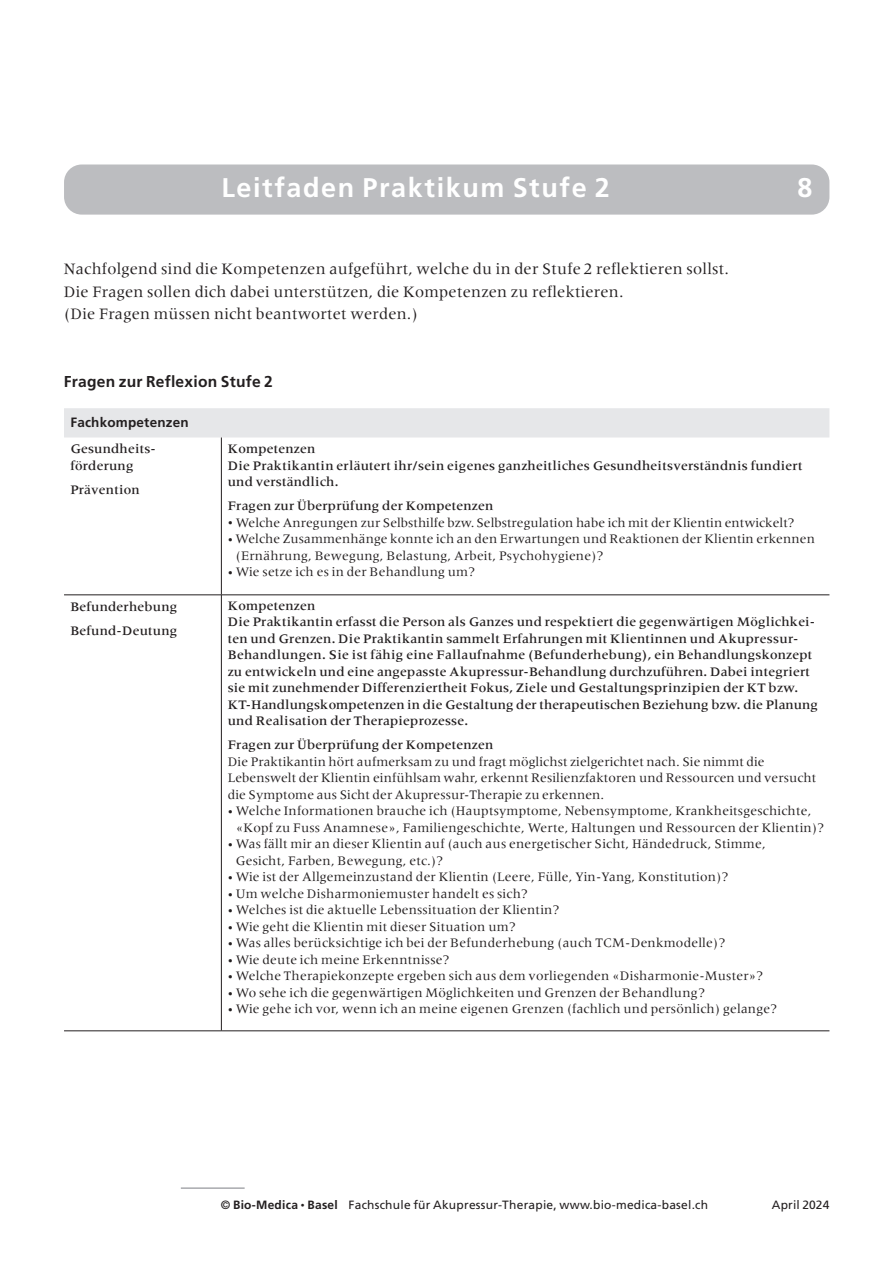
<style>
.page{position:relative;width:893px;height:1263px;background:#fff}
.page>*{position:absolute;margin:0;border:0;box-sizing:border-box;transform-origin:0 0}
.t1{font:700 27px "Frutiger LT Std";letter-spacing:.06em;color:#fff}
.t2{font:16.5px/22.5px "Meridien LT Pro";letter-spacing:.015em;color:#231f20}
.t3{font:700 15.75px "Frutiger LT Std";letter-spacing:.015em;color:#231f20}
.t4{font:13.5px/16.5px "Meridien LT Pro";letter-spacing:.015em;color:#231f20}
.t5{font:500 13.5px/16.5px "Meridien LT Pro";letter-spacing:.015em;color:#231f20}
.t6{font:700 13.5px "Frutiger LT Std";letter-spacing:.015em;color:#231f20}
.t7{font:12px "Frutiger LT Std";letter-spacing:.02em;color:#231f20}
.s1{font-size:10.5px}
.s2{font-weight:700}
.s3{font-family:"Meridien LT Pro";font-size:9px}
</style>
<div class="page">
<hr style="left:181px;top:1187px;width:64px;height:2px;background:#a8a9ad">
<div style="left:64px;top:164px;width:765px;height:51px;background:#bcbdc0;border-radius:18px"></div>
<div style="left:64px;top:408px;width:765px;height:29px;background:#e6e7e9"></div>
<hr style="left:221px;top:437px;width:1px;height:158px;background:#231f20">
<hr style="left:64px;top:595px;width:157px;height:1px;background:#231f20">
<hr style="left:221px;top:595px;width:608px;height:1px;background:#231f20">
<hr style="left:221px;top:595px;width:1px;height:436px;background:#231f20">
<hr style="left:64px;top:1030px;width:157px;height:1px;background:#231f20">
<hr style="left:221px;top:1030px;width:608px;height:1px;background:#231f20">
<h1 class="t1" style="left:221px;top:172px;width:390px">Leitfaden Praktikum Stufe 2</h1>
<h1 class="t1" style="left:797px;top:172px;width:17px">8</h1>
<p class="t2" style="left:64px;top:258px;width:667px">Nachfolgend sind die Kompetenzen aufgeführt, welche du in der Stufe 2 reflektieren sollst.<br>Die Fragen sollen dich dabei unterstützen, die Kompetenzen zu reflektieren.<br>(Die Fragen müssen nicht beantwortet werden.)</p>
<p class="t3" style="left:64px;top:372px;width:211px">Fragen zur Reflexion Stufe 2</p>
<p class="t6" style="left:70px;top:414px;width:120px">Fachkompetenzen</p>
<p class="t5" style="left:70px;top:440px;width:87px">Gesundheits&shy;förderung</p>
<p class="t5" style="left:70px;top:481px;width:71px">Prävention</p>
<p class="t5" style="left:228px;top:440px;width:576px">Kompetenzen<br>Die Praktikantin erläutert ihr/sein eigenes ganzheitliches Gesundheitsverständnis fundiert und verständlich.</p>
<p class="t5" style="left:228px;top:497px;width:267px">Fragen zur Überprüfung der Kompetenzen</p>
<p class="t4" style="left:228px;top:514px;width:568px"><span class="s1">•</span> Welche Anregungen zur Selbsthilfe bzw.Selbstregulation habe ich mit der Klientin entwickelt?</p>
<p class="t4" style="left:236px;top:531px;width:581px;text-indent:-8px"><span class="s1">•</span> Welche Zusammenhänge konnte ich an den Erwartungen und Reaktionen der Klientin erkennen (Ernährung, Bewegung, Belastung, Arbeit, Psychohygiene)?</p>
<p class="t4" style="left:228px;top:564px;width:249px"><span class="s1">•</span> Wie setze ich es in der Behandlung um?</p>
<p class="t5" style="left:70px;top:594px;width:108px;line-height:24px">Befunderhebung<br>Befund-Deutung</p>
<p class="t5" style="left:228px;top:597px;width:592px">Kompetenzen<br>Die Praktikantin erfasst die Person als Ganzes und respektiert die gegenwärtigen Möglichkei&shy;ten und Grenzen. Die Praktikantin sammelt Erfahrungen mit Klientinnen und Akupressur-Behandlungen. Sie ist fähig eine Fallaufnahme (Befunderhebung), ein Behandlungskonzept zu entwickeln und eine angepasste Akupressur-Behandlung durchzuführen. Dabei integriert sie mit zunehmender Differenziertheit Fokus, Ziele und Gestaltungsprinzipien der KT bzw.<br>KT-Handlungskompetenzen in die Gestaltung der therapeutischen Beziehung bzw. die Planung und Realisation der Therapieprozesse.</p>
<p class="t5" style="left:228px;top:736px;width:267px">Fragen zur Überprüfung der Kompetenzen</p>
<p class="t4" style="left:228px;top:753px;width:590px">Die Praktikantin hört aufmerksam zu und fragt möglichst zielgerichtet nach. Sie nimmt die<br>Lebenswelt der Klientin einfühlsam wahr, erkennt Resilienzfaktoren und Ressourcen und versucht die Symptome aus Sicht der Akupressur-Therapie zu erkennen.</p>
<p class="t4" style="left:236px;top:803px;width:590px;text-indent:-8px"><span class="s1">•</span> Welche Informationen brauche ich (Hauptsymptome, Nebensymptome, Krankheitsgeschichte, «Kopf zu Fuss Anamnese», Familiengeschichte, Werte, Haltungen und Ressourcen der Klientin)?</p>
<p class="t4" style="left:236px;top:836px;width:531px;text-indent:-8px"><span class="s1">•</span> Was fällt mir an dieser Klientin auf (auch aus energetischer Sicht, Händedruck, Stimme,<br>Gesicht, Farben, Bewegung, etc.)?</p>
<p class="t4" style="left:228px;top:869px;width:502px"><span class="s1">•</span> Wie ist der Allgemeinzustand der Klientin (Leere, Fülle, Yin-Yang, Konstitution)?</p>
<p class="t4" style="left:228px;top:885px;width:302px"><span class="s1">•</span> Um welche Disharmoniemuster handelt es sich?</p>
<p class="t4" style="left:228px;top:902px;width:333px"><span class="s1">•</span> Welches ist die aktuelle Lebenssituation der Klientin?</p>
<p class="t4" style="left:228px;top:918px;width:290px"><span class="s1">•</span> Wie geht die Klientin mit dieser Situation um?</p>
<p class="t4" style="left:228px;top:935px;width:499px"><span class="s1">•</span> Was alles berücksichtige ich bei der Befunderhebung (auch TCM-Denkmodelle)?</p>
<p class="t4" style="left:228px;top:951px;width:223px"><span class="s1">•</span> Wie deute ich meine Erkenntnisse?</p>
<p class="t4" style="left:228px;top:968px;width:537px"><span class="s1">•</span> Welche Therapiekonzepte ergeben sich aus dem vorliegenden «Disharmonie-Muster»?</p>
<p class="t4" style="left:228px;top:984px;width:479px"><span class="s1">•</span> Wo sehe ich die gegenwärtigen Möglichkeiten und Grenzen der Behandlung?</p>
<p class="t4" style="left:228px;top:1001px;width:551px"><span class="s1">•</span> Wie gehe ich vor, wenn ich an meine eigenen Grenzen (fachlich und persönlich) gelange?</p>
<p class="t7" style="left:221px;top:1198px;width:489px">© <span class="s2">Bio-Medica</span> <span class="s3">•</span> <span class="s2">Basel</span> Fachschule für Akupressur-Therapie, www.bio-medica-basel.ch</p>
<p class="t7" style="left:772px;top:1198px;width:59px">April 2024</p>
</div>
